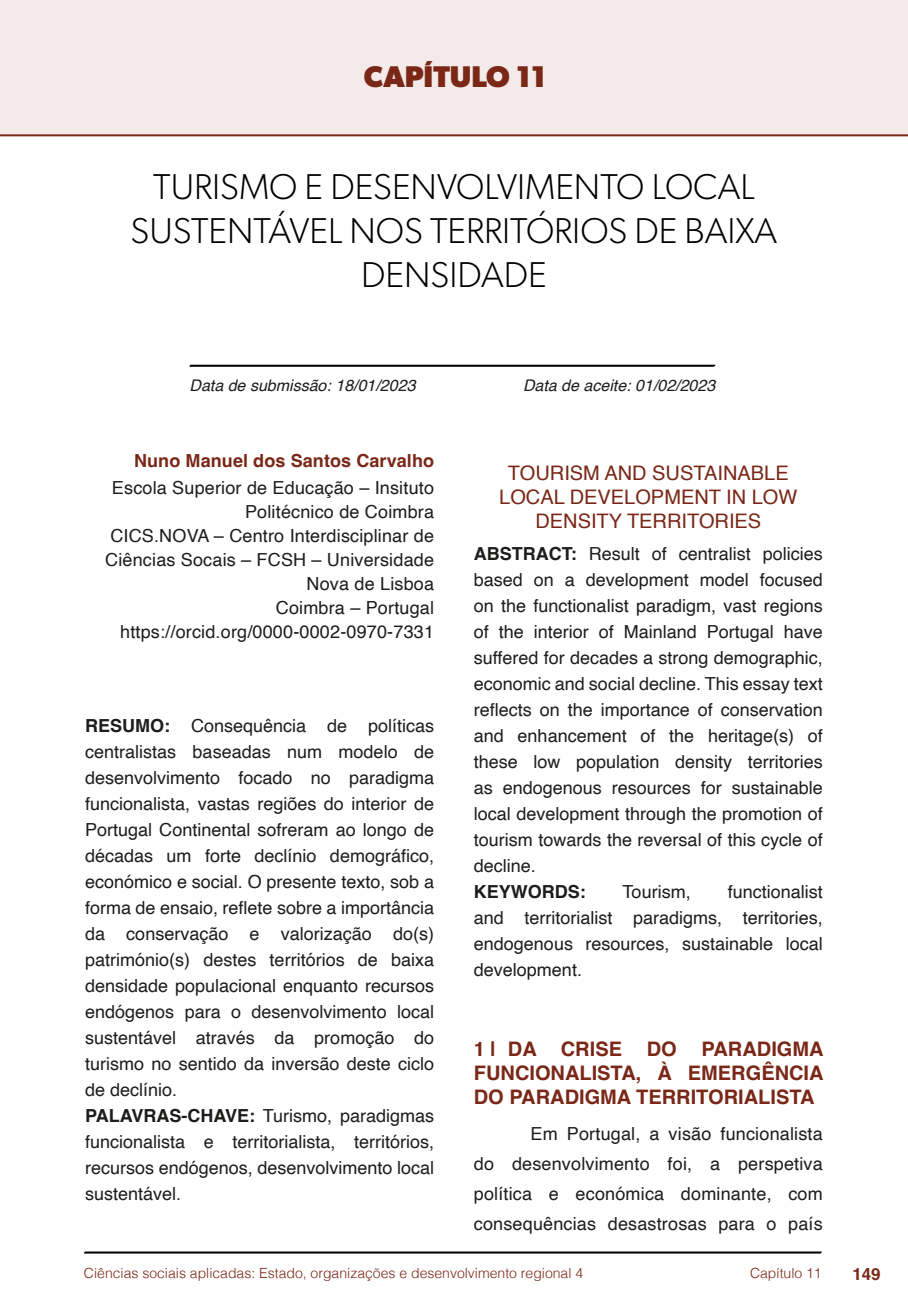
<style>
.page{position:relative;width:908px;height:1304px;background:#fff}
.page>*{position:absolute;margin:0;border:0;box-sizing:border-box;transform-origin:0 0}
.t1{font:300 36px/44px "Gibson";color:#000;text-align:center}
.t2{font:700 30px "Gibson";color:#7a2717}
.t3{font:700 20px/24px "Helvetica";color:#7a2717;text-align:justify}
.t4{font:20px/24px "Helvetica";color:#7a2717;text-align:center}
.t5{font:18px/26px "Helvetica";color:#1d1d1b;text-align:justify}
.t6{font:700 18px "Helvetica";letter-spacing:.005em;color:#7a2717}
.t7{font:700 18px "Helvetica";color:#1d1d1b}
.t8{font:700 16.8px "Helvetica";color:#7a2717}
.t9{font:italic 16px "Helvetica";color:#1d1d1b}
.t10{font:300 14px "Helvetica";color:#7a2717}
.s1{font-weight:700}
</style>
<div class="page">
<svg style="left:84px;top:1251px;width:737px;height:3px;background:#515151"></svg>
<svg style="left:189px;top:364px;width:526px;height:3px;background:#4f4f4f"></svg>
<div style="left:0;top:0;width:907px;height:136px;background:#f3eae9"></div>
<div style="left:44px;top:72px;width:68px;height:61px;background:#f3eae9"></div>
<h2 class="t2" style="left:364px;top:58px;width:183px">CAPÍTULO 11</h2>
<h1 class="t1" style="left:131px;top:164px;width:648px">TURISMO E DESENVOLVIMENTO LOCAL<br>SUSTENTÁVEL NOS TERRITÓRIOS DE BAIXA<br>DENSIDADE</h1>
<p class="t9" style="left:189px;top:373px;width:227px">Data de submissão: 18/01/2023</p>
<p class="t6" style="left:134px;top:450px;width:301px">Nuno Manuel dos Santos Carvalho</p>
<p class="t5" style="left:105px;top:477px;width:330px;line-height:24px;text-align:right">Escola Superior de Educação – Insituto<br>Politécnico de Coimbra<br>CICS.NOVA – Centro Interdisciplinar de<br>Ciências Socais – FCSH – Universidade<br>Nova de Lisboa<br>Coimbra – Portugal https://orcid.org/0000-0002-0970-7331</p>
<p class="t5" style="left:85px;top:714px;width:350px;text-align:left"><span class="s1">RESUMO:</span> Consequência de políticas centralistas baseadas num modelo de desenvolvimento focado no paradigma funcionalista, vastas regiões do interior de Portugal Continental sofreram ao longo de décadas um forte declínio demográfico, económico e social. O presente texto, sob a forma de ensaio, reflete sobre a importância da conservação e valorização do(s) património(s) destes territórios de baixa densidade populacional enquanto recursos endógenos para o desenvolvimento local sustentável através da promoção do turismo no sentido da inversão deste ciclo de declínio.<br><span class="s1">PALAVRAS-CHAVE:</span> Turismo, paradigmas funcionalista e territorialista, territórios, recursos endógenos, desenvolvimento local sustentável.</p>
<p class="t9" style="left:523px;top:373px;width:194px">Data de aceite: 01/02/2023</p>
<p class="t4" style="left:499px;top:462px;width:299px">TOURISM AND SUSTAINABLE<br>LOCAL DEVELOPMENT IN LOW<br>DENSITY TERRITORIES</p>
<p class="t5" style="left:473px;top:541px;width:350px"><span class="s1">ABSTRACT:</span> Result of centralist policies based on a development model focused on the functionalist paradigm, vast regions of the interior of Mainland Portugal have suffered for decades a strong demographic, economic and social decline. This essay text reflects on the importance of conservation and enhancement of the heritage(s) of these low population density territories as endogenous resources for sustainable local development through the promotion of tourism towards the reversal of this cycle of decline.</p>
<p class="t7" style="left:473px;top:880px;width:113px">KEYWORDS:</p>
<p class="t5" style="left:622px;top:879px;width:70px">Tourism,</p>
<p class="t5" style="left:473px;top:879px;width:350px;text-indent:254px">functionalist and territorialist paradigms, territories, endogenous resources, sustainable local development.</p>
<p class="t3" style="left:473px;top:1039px;width:351px">1 | DA CRISE DO PARADIGMA FUNCIONALISTA, À EMERGÊNCIA DO PARADIGMA TERRITORIALISTA</p>
<p class="t5" style="left:473px;top:1119px;width:350px;line-height:30px;text-indent:57px">Em Portugal, a visão funcionalista do desenvolvimento foi, a perspetiva política e económica dominante, com consequências desastrosas para o país</p>
<p class="t10" style="left:84px;top:1261px;width:500px">Ciências sociais aplicadas: Estado, organizações e desenvolvimento regional 4</p>
<p class="t10" style="left:749px;top:1261px;width:73px">Capítulo 11</p>
<p class="t8" style="left:851px;top:1264px;width:30px">149</p>
</div>
